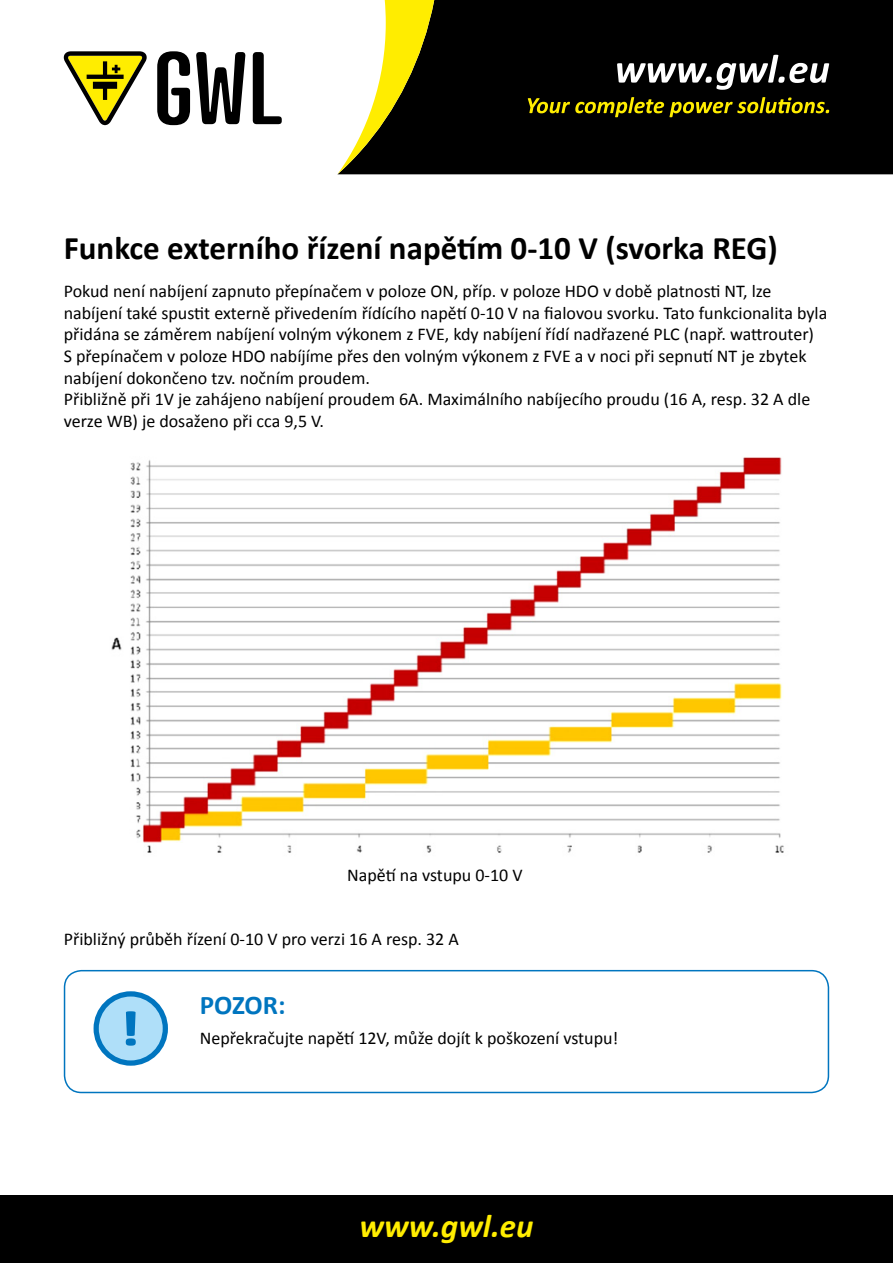
<style>
.page{position:relative;width:893px;height:1263px;background:#fff}
.page>*{position:absolute;margin:0;border:0;box-sizing:border-box;transform-origin:0 0}
._2_-_nadpis{font:700 33px "Calibri";color:#000}
.t1{font:italic 700 33px "Calibri";color:#ffed00}
.vykricnik{font:700 27px "Calibri";letter-spacing:-.005em;color:#0075bf}
._4_-_texty{font:18px/21.6px "Calibri";color:#000}
</style>
<div class="page">
<div style="left:0;top:1195px;width:893px;height:68px;background:#000"></div>
<svg style="left:157px;top:51px;width:33px;height:74px"></svg>
<svg style="left:196px;top:52px;width:50px;height:72px"></svg>
<svg style="left:253px;top:52px;width:29px;height:72px"></svg>
<svg style="left:63px;top:51px;width:84px;height:74px"></svg>
<img style="left:111px;top:457px;width:673px;height:396px">
<div style="left:64px;top:970px;width:765px;height:123px;border:2px solid #0075bf;border-radius:17px"></div>
<div style="left:96px;top:994px;width:69px;height:69px;background:#afdff9;border-radius:50%"></div>
<div style="left:94px;top:991px;width:74px;height:75px;border:5px solid #0075bf;border-radius:50%"></div>
<svg style="left:126px;top:1011px;width:10px;height:35px"></svg>
<div style="left:434px;top:0;width:459px;height:174px;background:#000"></div>
<svg style="left:337px;top:0;width:97px;height:174px"></svg>
<svg style="left:528px;top:97px;width:301px;height:20px;background:#4a4500"></svg>
<svg style="left:617px;top:55px;width:212px;height:35px"></svg>
<p class="_2_-_nadpis" style="left:64px;top:227px;width:716px">Funkce externího řízení napětím 0-10 V (svorka REG)</p>
<p class="_4_-_texty" style="left:64px;top:280px;width:765px">Pokud není nabíjení zapnuto přepínačem v poloze ON, příp. v poloze HDO v době platnosti NT, lze nabíjení také spustit externě přivedením řídícího napětí 0-10 V na fialovou svorku. Tato funkcionalita byla přidána se záměrem nabíjení volným výkonem z FVE, kdy nabíjení řídí nadřazené PLC (např. wattrouter)</p>
<p class="_4_-_texty" style="left:64px;top:344px;width:744px">S přepínačem v poloze HDO nabíjíme přes den volným výkonem z FVE a v noci při sepnutí NT je zbytek nabíjení dokončeno tzv. nočním proudem.</p>
<p class="_4_-_texty" style="left:64px;top:388px;width:748px">Přibližně při 1V je zahájeno nabíjení proudem 6A. Maximálního nabíjecího proudu (16 A, resp. 32 A dle verze WB) je dosaženo při cca 9,5 V.</p>
<p class="_4_-_texty" style="left:347px;top:863px;width:177px">Napětí na vstupu 0-10 V</p>
<p class="_4_-_texty" style="left:64px;top:927px;width:397px">Přibližný průběh řízení 0-10 V pro verzi 16 A resp. 32 A</p>
<p class="vykricnik" style="left:200px;top:988px;width:87px">POZOR:</p>
<p class="_4_-_texty" style="left:200px;top:1027px;width:420px">Nepřekračujte napětí 12V, může dojít k poškození vstupu!</p>
<h1 class="t1" style="left:359px;top:1206px;width:175px">www.gwl.eu</h1>
</div>
